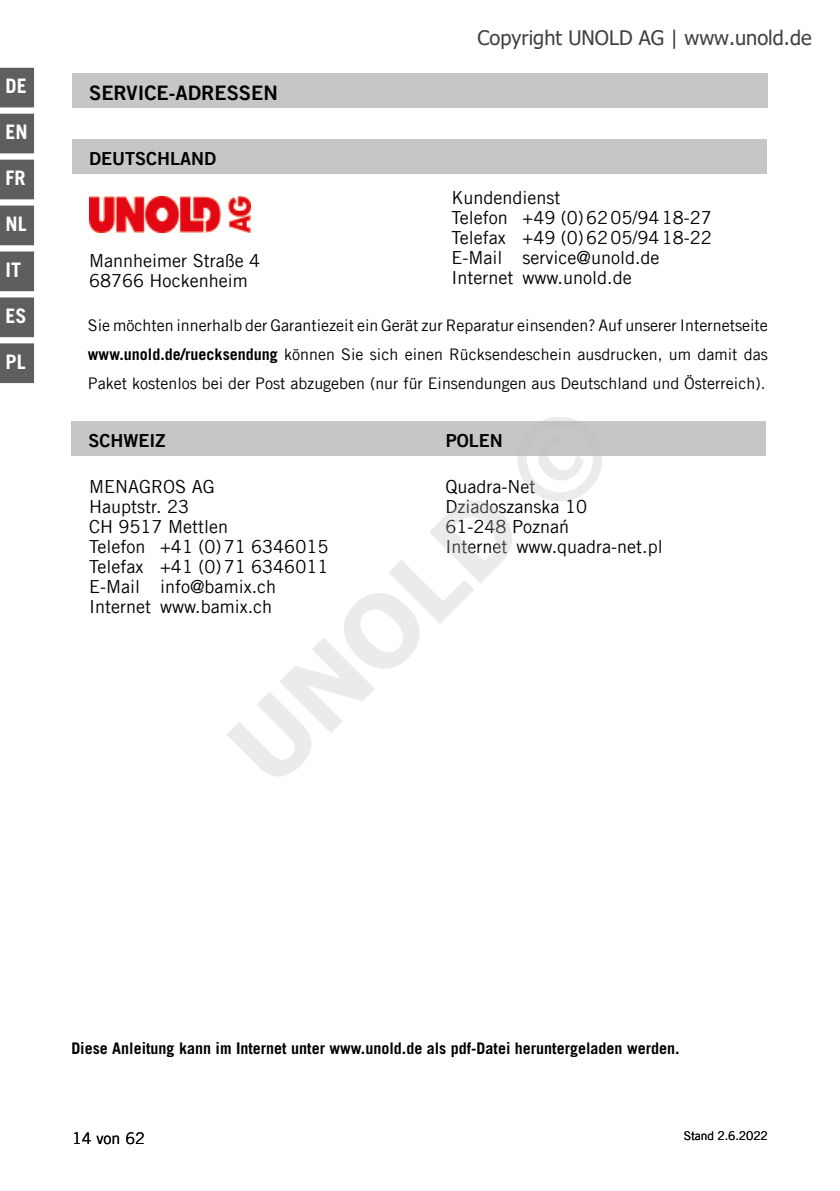
<style>
.page{position:relative;width:840px;height:1191px;background:#fff}
.page>*{position:absolute;margin:0;border:0;box-sizing:border-box;transform-origin:0 0}
.t1{font:20px "Tahoma";color:#404040}
.t2{font:20px "Trade Gothic LT Com Bd 2";color:#000}
.t3{font:700 20px "Trade Gothic LT Com";color:#fff}
.t4{font:18px/20px "Trade Gothic LT Com";color:#000}
.t5{font:18px "Trade Gothic LT Com Bd 2";color:#000}
.t6{font:16px/28.8px "Trade Gothic LT Com";color:#000;text-align:justify}
.t7{font:700 16px "Trade Gothic LT Com";color:#000}
.t8{font:12px "Trade Gothic LT Com";letter-spacing:-.01em;color:#000}
.s1{font-weight:700}
</style>
<div class="page">
<div style="left:1px;top:69px;width:32px;height:37px;background:#5f5e5e"></div>
<div style="left:0;top:68px;width:34px;height:39px;border:2px solid #5f5e5e"></div>
<div style="left:1px;top:115px;width:32px;height:37px;background:#5f5e5e"></div>
<div style="left:0;top:114px;width:34px;height:39px;border:2px solid #5f5e5e"></div>
<div style="left:1px;top:161px;width:32px;height:37px;background:#5f5e5e"></div>
<div style="left:0;top:160px;width:34px;height:39px;border:2px solid #5f5e5e"></div>
<div style="left:1px;top:207px;width:32px;height:37px;background:#5f5e5e"></div>
<div style="left:0;top:206px;width:34px;height:39px;border:2px solid #5f5e5e"></div>
<div style="left:1px;top:252px;width:32px;height:38px;background:#5f5e5e"></div>
<div style="left:0;top:251px;width:34px;height:40px;border:2px solid #5f5e5e"></div>
<div style="left:1px;top:298px;width:32px;height:38px;background:#5f5e5e"></div>
<div style="left:0;top:297px;width:34px;height:40px;border:2px solid #5f5e5e"></div>
<div style="left:1px;top:344px;width:32px;height:38px;background:#5f5e5e"></div>
<div style="left:0;top:343px;width:34px;height:40px;border:2px solid #5f5e5e"></div>
<div style="left:72px;top:74px;width:695px;height:34px;background:#c6c6c6"></div>
<div style="left:72px;top:140px;width:694px;height:34px;background:#c6c6c6"></div>
<img style="left:89px;top:196px;width:161px;height:36px">
<div style="left:71px;top:421px;width:694px;height:34px;background:#c6c6c6"></div>
<p class="t3" style="left:6px;top:74px;width:23px">DE</p>
<p class="t3" style="left:6px;top:120px;width:24px">EN</p>
<p class="t3" style="left:6px;top:166px;width:22px">FR</p>
<p class="t3" style="left:6px;top:212px;width:23px">NL</p>
<p class="t3" style="left:6px;top:258px;width:17px">IT</p>
<p class="t3" style="left:6px;top:303px;width:23px">ES</p>
<p class="t3" style="left:6px;top:349px;width:22px">PL</p>
<p class="t2" style="left:89px;top:81px;width:190px">SERVICE-ADRESSEN</p>
<p class="t5" style="left:89px;top:148px;width:129px">DEUTSCHLAND</p>
<p class="t1" style="left:477px;top:25px;width:335px">Copyright UNOLD AG | www.unold.de</p>
<p class="t4" style="left:451px;top:187px;width:261px">Kundendienst<br>Telefon +49 (0)6205/9418-27<br>Telefax +49 (0)6205/9418-22<br>E-Mail service@unold.de<br>Internet www.unold.de</p>
<p class="t6" style="left:88px;top:311px;width:681px">Sie möchten innerhalb der Garantiezeit ein Gerät zur Reparatur einsenden? Auf unserer Internetseite <span class="s1">www.unold.de/ruecksendung</span> können Sie sich einen Rücksendeschein ausdrucken, um damit das Paket kostenlos bei der Post abzugeben (nur für Einsendungen aus Deutschland und Österreich).</p>
<p class="t4" style="left:89px;top:250px;width:172px">Mannheimer Straße 4<br>68766 Hockenheim</p>
<p class="t5" style="left:88px;top:429px;width:78px">SCHWEIZ</p>
<p class="t5" style="left:445px;top:429px;width:59px">POLEN</p>
<p class="t4" style="left:445px;top:476px;width:219px">Quadra-Net<br>Dziadoszanska 10<br>61-248 Poznań<br>Internet www.quadra-net.pl</p>
<p class="t4" style="left:89px;top:476px;width:240px">MENAGROS AG<br>Hauptstr. 23<br>CH 9517 Mettlen<br>Telefon +41 (0)71 6346015<br>Telefax +41 (0)71 6346011<br>E-Mail info@bamix.ch<br>Internet www.bamix.ch</p>
<p class="t7" style="left:71px;top:1038px;width:609px">Diese Anleitung kann im Internet unter www.unold.de als pdf-Datei heruntergeladen werden.</p>
<p class="t6" style="left:72px;top:1123px;width:74px">14 von 62</p>
<p class="t8" style="left:683px;top:1128px;width:85px">Stand 2.6.2022</p>
</div>
